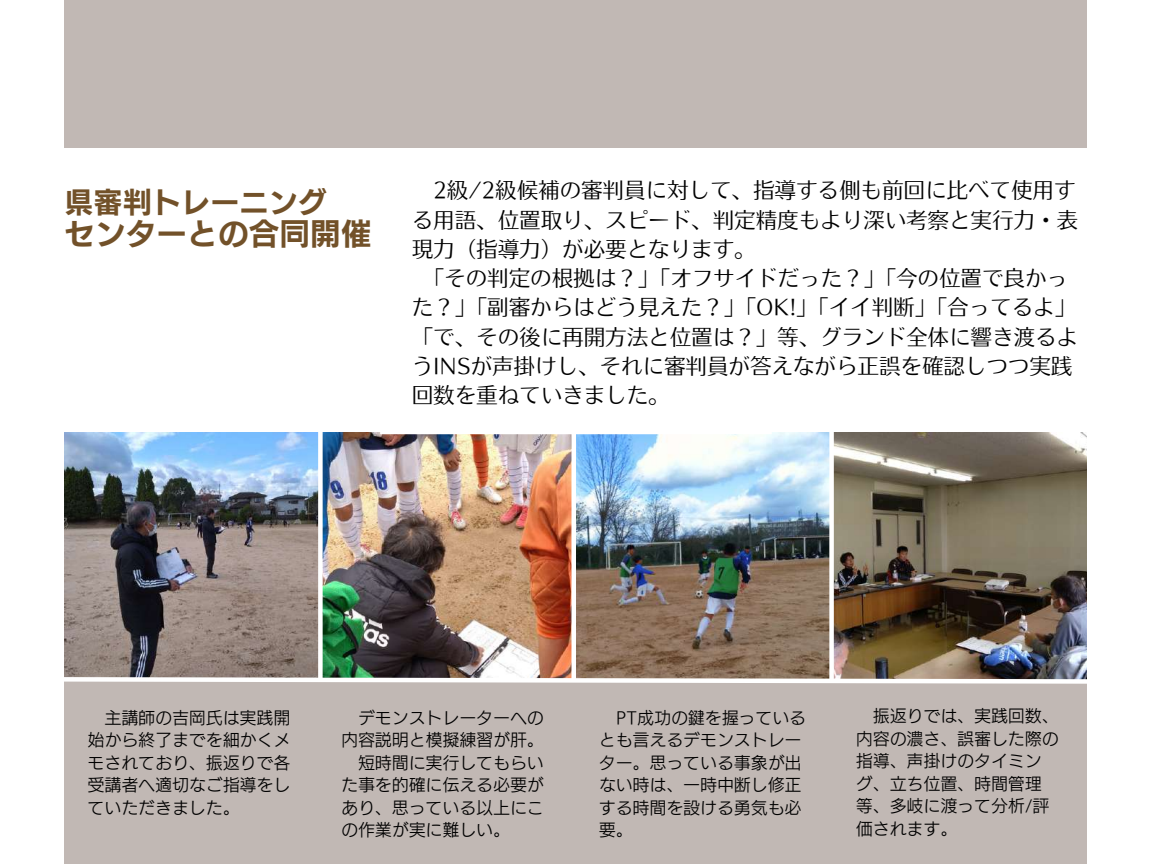
<style>
.page{position:relative;width:1152px;height:864px;background:#fff}
.page>*{position:absolute;margin:0;border:0;box-sizing:border-box;transform-origin:0 0}
.t1{font:30px "Canva UD Kakugo Large Pr 6 N B";letter-spacing:.025em;color:#725129}
.t2{font:28.5px "Canva UD Kakugo Large Pr 6 N B";letter-spacing:.025em;color:#725129}
.t3{font:21px "Nud Motoya Aporo Std W2 b";letter-spacing:.025em;color:#000}
.t4{font:16.5px/22.5px "Canva UD Kakugo Large Pr 6 N R";letter-spacing:.025em;color:#000}
</style>
<div class="page">
<img style="left:65px;top:432px;width:1022px;height:243px">
<div style="left:65px;top:682px;width:1022px;height:182px;background:#c1b8b4"></div>
<div style="left:65px;top:0;width:1022px;height:148px;background:#c1b8b4"></div>
<svg style="left:64px;top:675px;width:1023px;height:11px"></svg>
<hr style="left:380px;top:430px;width:392px;height:4px;background:#fff">
<div style="left:318px;top:432px;width:5px;height:247px;background:#fff"></div>
<div style="left:571px;top:432px;width:5px;height:247px;background:#fff"></div>
<div style="left:829px;top:432px;width:5px;height:247px;background:#fff"></div>
<h2 class="t2" style="left:65px;top:188px;width:263px">県審判トレーニング</h2>
<h1 class="t1" style="left:65px;top:218px;width:308px">センターとの合同開催</h1>
<p class="t3" style="left:434px;top:180px;width:643px">2級/2級候補の審判員に対して、指導する側も前回に比べて使用す</p>
<p class="t3" style="left:412px;top:209px;width:667px">る用語、位置取り、スピード、判定精度もより深い考察と実行力・表</p>
<p class="t3" style="left:412px;top:238px;width:345px">現力（指導力）が必要となります。</p>
<p class="t3" style="left:423px;top:268px;width:646px">「その判定の根拠は？」「オフサイドだった？」「今の位置で良かっ</p>
<p class="t3" style="left:412px;top:297px;width:665px">た？」「副審からはどう見えた？」「OK!」「イイ判断」「合ってるよ」</p>
<p class="t3" style="left:412px;top:326px;width:667px">「で、その後に再開方法と位置は？」等、グランド全体に響き渡るよ</p>
<p class="t3" style="left:412px;top:355px;width:662px">うINSが声掛けし、それに審判員が答えながら正誤を確認しつつ実践</p>
<p class="t3" style="left:412px;top:385px;width:259px">回数を重ねていきました。</p>
<p class="t4" style="left:88px;top:706px;width:204px;text-align:justify;text-indent:17px">主講師の吉岡氏は実践開始から終了までを細かくメモされており、振返りで各受講者へ適切なご指導をしていただきました。</p>
<p class="t4" style="left:358px;top:706px;width:187px">デモンストレーターへの</p>
<p class="t4" style="left:342px;top:729px;width:204px">内容説明と模擬練習が肝。</p>
<p class="t4" style="left:358px;top:751px;width:187px">短時間に実行してもらい</p>
<p class="t4" style="left:342px;top:774px;width:204px">た事を的確に伝える必要が</p>
<p class="t4" style="left:342px;top:796px;width:204px">あり、思っている以上にこ</p>
<p class="t4" style="left:342px;top:819px;width:170px">の作業が実に難しい。</p>
<p class="t4" style="left:599px;top:706px;width:208px;text-indent:17px">PT成功の鍵を握っているとも言えるデモンストレーター。思っている事象が出ない時は、一時中断し修正する時間を設ける勇気も必要。</p>
<p class="t4" style="left:856px;top:705px;width:204px;text-indent:17px">振返りでは、実践回数、内容の濃さ、誤審した際の指導、声掛けのタイミング、立ち位置、時間管理等、多岐に渡って分析/評価されます。</p>
</div>
